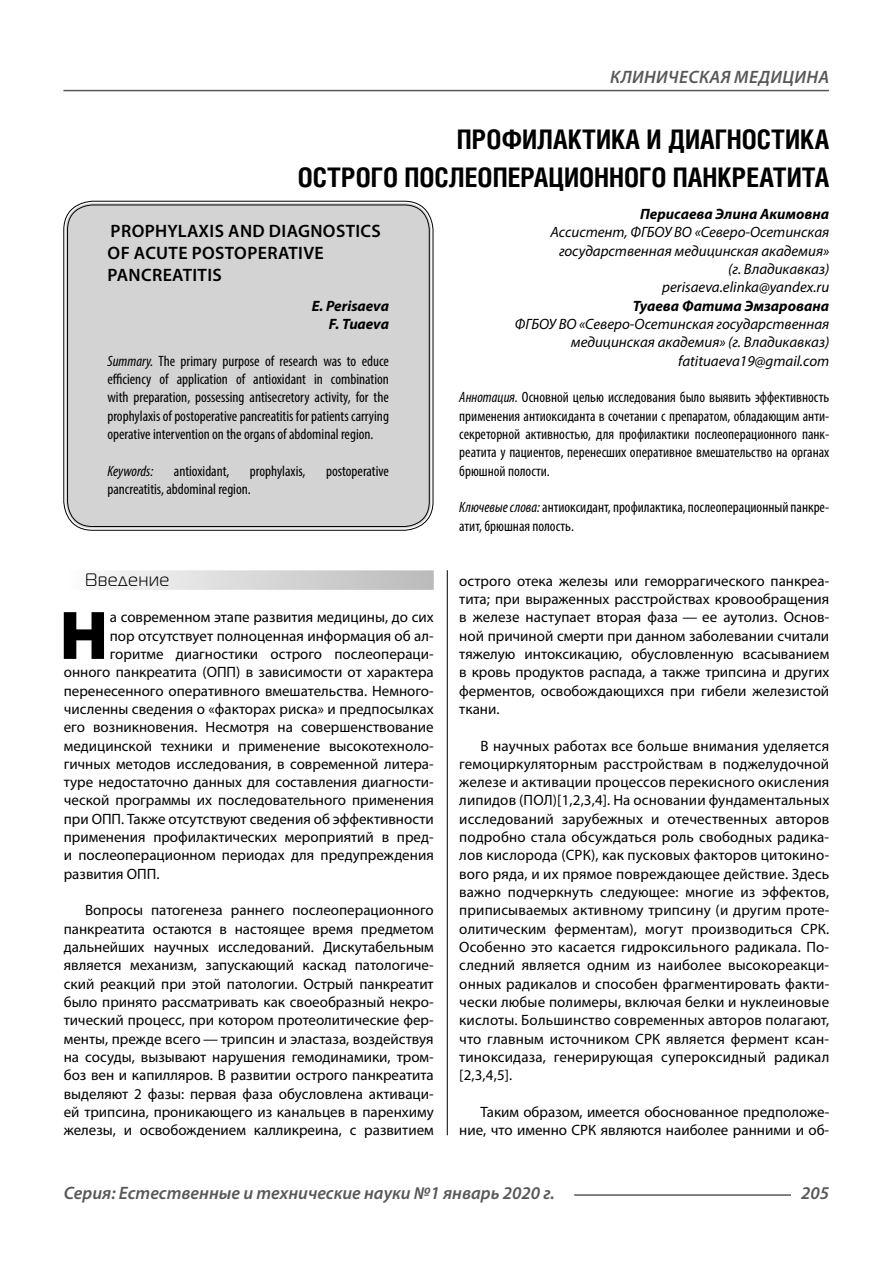
<style>
.page{position:relative;width:893px;height:1263px;background:#fff}
.page>*{position:absolute;margin:0;border:0;box-sizing:border-box;transform-origin:0 0}
.t1{font:900 69.3px "Myriad Pro";color:#000}
.t2{font:700 27px/37.5px "Helios Cond C";color:#000;text-align:right}
.t3{font:600 18px/21.6px "Myriad Pro";letter-spacing:.02em;color:#000}
.t4{font:italic 600 18px "Myriad Pro";color:#585858}
.t5{font:italic 600 18px "Myriad Pro";letter-spacing:.02em;color:#585858}
.t6{font:18px "Magistral C";letter-spacing:.05em;color:#000}
.t7{font:15px/18.3px "Myriad Pro";color:#000;text-align:justify}
.t8{font:condensed 15px/18.3px "Myriad Pro";color:#000;text-align:justify}
.t9{font:italic 15px/18.3px "Myriad Pro";color:#000;text-align:right}
.t10{font:italic 700 15px/18.3px "Myriad Pro";color:#000;text-align:right}
.t11{font:italic condensed 15px "Myriad Pro";color:#000}
.s1{font-style:italic}
</style>
<div class="page">
<hr style="left:447px;top:128px;width:1px;height:1007px;background:#000">
<div style="left:438px;top:549px;width:391px;height:21px;background:#fff"></div>
<div style="left:64px;top:570px;width:370px;height:20px;background:linear-gradient(to right,#fcfcfc,#bababa)"></div>
<div style="left:66px;top:203px;width:365px;height:325px;background:#d3d3d3;border-radius:27px"></div>
<div style="left:63px;top:201px;width:370px;height:330px;border:1px solid #000;border-radius:29px"></div>
<div style="left:67px;top:205px;width:363px;height:322px;border:1px solid #000;border-radius:25px"></div>
<hr style="left:574px;top:1194px;width:217px;height:2px;background:#585858">
<hr style="left:63px;top:90px;width:766px;height:1px;background:#585858">
<p class="t5" style="left:610px;top:71px;width:220px">КЛИНИЧЕСКАЯ МЕДИЦИНА</p>
<h2 class="t2" style="left:298px;top:123px;width:533px">ПРОФИЛАКТИКА И ДИАГНОСТИКА<br>ОСТРОГО ПОСЛЕОПЕРАЦИОННОГО ПАНКРЕАТИТА</h2>
<p class="t10" style="left:640px;top:206px;width:191px">Перисаева Элина Акимовна</p>
<p class="t9" style="left:550px;top:224px;width:280px">Ассистент, ФГБОУ ВО «Северо-Осетинская государственная медицинская академия» (г. Владикавказ)<br>perisaeva.elinka@yandex.ru</p>
<p class="t10" style="left:633px;top:298px;width:198px">Туаева Фатима Эмзарована</p>
<p class="t9" style="left:515px;top:316px;width:316px">ФГБОУ ВО «Северо-Осетинская государственная медицинская академия» (г. Владикавказ) fatituaeva19@gmail.com</p>
<p class="t8" style="left:459px;top:390px;width:371px"><span class="s1">Аннотация.</span> Основной целью исследования было выявить эффективность применения антиоксиданта в сочетании с препаратом, обладающим анти&shy;секреторной активностью, для профилактики послеоперационного панк&shy;реатита у пациентов, перенесших оперативное вмешательство на органах брюшной полости.</p>
<p class="t8" style="left:459px;top:500px;width:371px"><span class="s1">Ключевые слова:</span> антиоксидант, профилактика, послеоперационный панкре&shy;атит, брюшная полость.</p>
<p class="t3" style="left:108px;top:222px;width:275px">PROPHYLAXIS AND DIAGNOSTICS<br>OF ACUTE POSTOPERATIVE<br>PANCREATITIS</p>
<p class="t10" style="left:312px;top:298px;width:79px">E. Perisaeva<br>F. Tuaeva</p>
<p class="t8" style="left:107px;top:353px;width:283px"><span class="s1">Summary.</span> The primary purpose of research was to educe efficiency of application of antioxidant in combination with preparation, possessing antisecretory activity, for the prophylaxis of postoperative pancreatitis for patients carrying operative intervention on the organs of abdominal region.</p>
<p class="t11" style="left:107px;top:465px;width:47px">Keywords:</p>
<p class="t8" style="left:174px;top:463px;width:57px">antioxidant,</p>
<p class="t8" style="left:250px;top:463px;width:57px">prophylaxis,</p>
<p class="t8" style="left:326px;top:463px;width:64px">postoperative</p>
<p class="t8" style="left:107px;top:481px;width:145px">pancreatitis, abdominal region.</p>
<p class="t6" style="left:85px;top:573px;width:86px">Введение</p>
<h1 class="t1" style="left:59px;top:609px;width:50px">Н</h1>
<p class="t7" style="left:110px;top:609px;width:325px">а современном этапе развития медицины, до сих</p>
<p class="t7" style="left:110px;top:628px;width:325px">пор отсутствует полноценная информация об ал-</p>
<p class="t7" style="left:110px;top:646px;width:325px">горитме диагностики острого послеопераци-</p>
<p class="t7" style="left:64px;top:664px;width:371px">онного панкреатита (ОПП) в зависимости от характера</p>
<p class="t7" style="left:64px;top:683px;width:371px">перенесенного оперативного вмешательства. Немного-</p>
<p class="t7" style="left:64px;top:701px;width:371px">численны сведения о «факторах риска» и предпосылках</p>
<p class="t7" style="left:64px;top:719px;width:371px">его возникновения. Несмотря на совершенствование</p>
<p class="t7" style="left:64px;top:738px;width:371px">медицинской техники и применение высокотехноло-</p>
<p class="t7" style="left:64px;top:756px;width:371px">гичных методов исследования, в современной литера-</p>
<p class="t7" style="left:64px;top:774px;width:371px">туре недостаточно данных для составления диагности-</p>
<p class="t7" style="left:64px;top:792px;width:371px">ческой программы их последовательного применения</p>
<p class="t7" style="left:64px;top:811px;width:371px">при ОПП. Также отсутствуют сведения об эффективности</p>
<p class="t7" style="left:64px;top:829px;width:371px">применения профилактических мероприятий в пред-</p>
<p class="t7" style="left:64px;top:847px;width:371px">и послеоперационном периодах для предупреждения</p>
<p class="t7" style="left:64px;top:866px;width:97px">развития ОПП.</p>
<p class="t7" style="left:64px;top:902px;width:371px;text-indent:21px">Вопросы патогенеза раннего послеоперационного панкреатита остаются в настоящее время предметом дальнейших научных исследований. Дискутабельным является механизм, запускающий каскад патологиче&shy;ский реакций при этой патологии. Острый панкреатит было принято рассматривать как своеобразный некро&shy;тический процесс, при котором протеолитические фер&shy;менты, прежде всего — трипсин и эластаза, воздействуя на сосуды, вызывают нарушения гемодинамики, тром&shy;боз вен и капилляров. В развитии острого панкреатита выделяют 2 фазы: первая фаза обусловлена активаци&shy;ей трипсина, проникающего из канальцев в паренхиму железы, и освобождением калликреина, с развитием</p>
<p class="t7" style="left:459px;top:573px;width:371px">острого отека железы или геморрагического панкреа&shy;тита; при выраженных расстройствах кровообращения в железе наступает вторая фаза — ее аутолиз. Основ&shy;ной причиной смерти при данном заболевании считали тяжелую интоксикацию, обусловленную всасыванием в кровь продуктов распада, а также трипсина и других ферментов, освобождающихся при гибели железистой ткани.</p>
<p class="t7" style="left:459px;top:738px;width:372px;text-indent:21px">В научных работах все больше внимания уделяется гемоциркуляторным расстройствам в поджелудочной железе и активации процессов перекисного окисления липидов (ПОЛ)[1,2,3,4]. На основании фундаментальных исследований зарубежных и отечественных авторов подробно стала обсуждаться роль свободных радика&shy;лов кислорода (СРК), как пусковых факторов цитокино&shy;вого ряда, и их прямое повреждающее действие. Здесь важно подчеркнуть следующее: многие из эффектов, приписываемых активному трипсину (и другим проте&shy;олитическим ферментам), могут производиться СРК.<br>Особенно это касается гидроксильного радикала. По&shy;следний является одним из наиболее высокореакци&shy;онных радикалов и способен фрагментировать факти&shy;чески любые полимеры, включая белки и нуклеиновые кислоты. Большинство современных авторов полагают, что главным источником СРК является фермент ксан&shy;тиноксидаза, генерирующая супероксидный радикал [2,3,4,5].</p>
<p class="t7" style="left:459px;top:1104px;width:371px;text-align:right">Таким образом, имеется обоснованное предположе&shy;ние, что именно СРК являются наиболее ранними и об-</p>
<p class="t4" style="left:64px;top:1186px;width:493px">Серия: Естественные и технические науки №1 январь 2020 г.</p>
<p class="t4" style="left:801px;top:1186px;width:30px">205</p>
</div>
